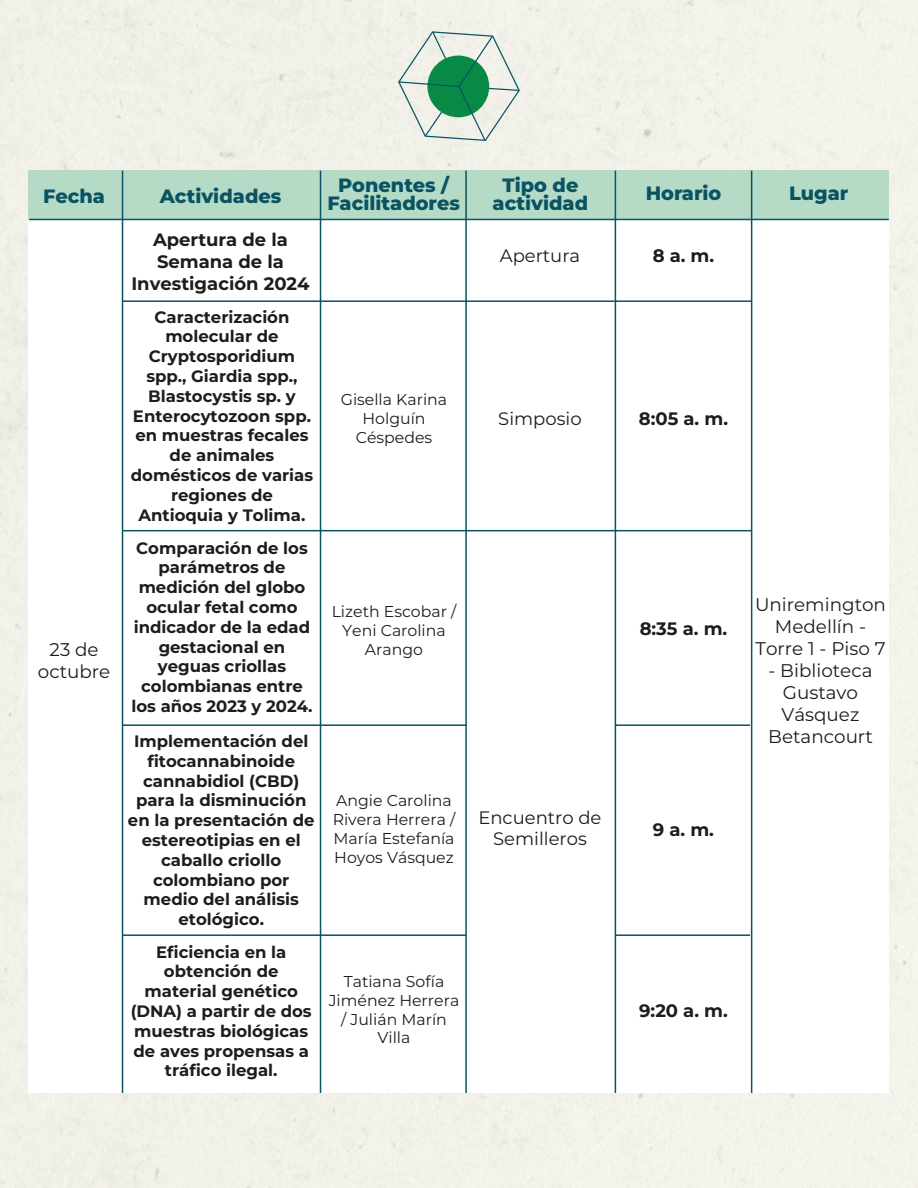
<style>
.page{position:relative;width:918px;height:1188px;background:#fff}
.page>*{position:absolute;margin:0;border:0;box-sizing:border-box;transform-origin:0 0}
.t1{font:800 19.2px/18.3px "Montserrat";color:#095362;text-align:center}
.t2{font:18.3px/22px "Montserrat";color:#1d1d1b;text-align:center}
.t3{font:700 18px/21.6px "Montserrat";color:#1d1d1b;text-align:center}
.t4{font:18px/21.6px "Montserrat";color:#1d1d1b;text-align:center}
.t5{font:700 16.5px/19.8px "Montserrat";color:#1d1d1b;text-align:center}
.t6{font:15.75px/18.9px "Montserrat";color:#1d1d1b;text-align:center}
</style>
<div class="page">
<div style="left:28px;top:170px;width:862px;height:50px;background:#b5dbc7"></div>
<hr style="left:29px;top:219px;width:860px;height:1px;background:#095362">
<hr style="left:122px;top:300px;width:629px;height:2px;background:#095362">
<hr style="left:122px;top:530px;width:629px;height:1px;background:#095362">
<hr style="left:122px;top:724px;width:344px;height:2px;background:#095362">
<hr style="left:320px;top:171px;width:1px;height:922px;background:#095362">
<hr style="left:122px;top:171px;width:1px;height:922px;background:#095362">
<hr style="left:465px;top:171px;width:2px;height:922px;background:#095362">
<hr style="left:615px;top:171px;width:1px;height:922px;background:#095362">
<hr style="left:751px;top:171px;width:1px;height:922px;background:#095362">
<hr style="left:616px;top:724px;width:134px;height:2px;background:#095362">
<hr style="left:122px;top:934px;width:344px;height:2px;background:#095362">
<hr style="left:616px;top:934px;width:134px;height:2px;background:#095362">
<svg style="left:398px;top:31px;width:122px;height:110px;background:#b1d0bd"></svg>
<p class="t1" style="left:43px;top:186px;width:63px">Fecha</p>
<p class="t1" style="left:160px;top:186px;width:123px">Actividades</p>
<p class="t1" style="left:327px;top:175px;width:134px">Ponentes /<br>Facilitadores</p>
<p class="t1" style="left:493px;top:175px;width:97px">Tipo de actividad</p>
<p class="t1" style="left:646px;top:183px;width:77px">Horario</p>
<p class="t3" style="left:131px;top:228px;width:180px">Apertura de la<br>Semana de la<br>Investigación 2024</p>
<p class="t4" style="left:500px;top:244px;width:82px">Apertura</p>
<p class="t3" style="left:653px;top:244px;width:63px">8 a. m.</p>
<p class="t2" style="left:38px;top:638px;width:74px">23 de octubre</p>
<p class="t5" style="left:131px;top:306px;width:184px">Caracterización molecular de<br>Cryptosporidium spp., Giardia spp.,<br>Blastocystis sp. y<br>Enterocytozoon spp. en muestras fecales de animales domésticos de varias regiones de<br>Antioquia y Tolima.</p>
<p class="t5" style="left:131px;top:537px;width:183px">Comparación de los parámetros de medición del globo ocular fetal como indicador de la edad gestacional en yeguas criollas colombianas entre los años 2023 y 2024.</p>
<p class="t5" style="left:128px;top:730px;width:188px">Implementación del fitocannabinoide cannabidiol (CBD) para la disminución en la presentación de estereotipias en el caballo criollo colombiano por medio del análisis etológico.</p>
<p class="t5" style="left:131px;top:941px;width:183px">Eficiencia en la obtención de material genético (DNA) a partir de dos muestras biológicas de aves propensas a tráfico ilegal.</p>
<p class="t6" style="left:341px;top:390px;width:108px">Gisella Karina<br>Holguín<br>Céspedes</p>
<p class="t6" style="left:332px;top:601px;width:126px">Lizeth Escobar /<br>Yeni Carolina<br>Arango</p>
<p class="t6" style="left:333px;top:791px;width:124px;text-align:left">Angie Carolina<br>Rivera Herrera /<br>María Estefanía<br>Hoyos Vásquez</p>
<p class="t6" style="left:329px;top:971px;width:132px">Tatiana Sofía<br>Jiménez Herrera / Julián Marín<br>Villa</p>
<p class="t4" style="left:498px;top:407px;width:85px">Simposio</p>
<p class="t4" style="left:478px;top:806px;width:125px">Encuentro de<br>Semilleros</p>
<p class="t3" style="left:639px;top:407px;width:91px">8:05 a. m.</p>
<p class="t3" style="left:640px;top:617px;width:89px">8:35 a. m.</p>
<p class="t3" style="left:653px;top:818px;width:63px">9 a. m.</p>
<p class="t3" style="left:639px;top:999px;width:90px">9:20 a. m.</p>
<p class="t1" style="left:789px;top:183px;width:61px">Lugar</p>
<p class="t2" style="left:755px;top:593px;width:132px">Uniremington<br>Medellín -<br>Torre 1 - Piso 7</p>
<p class="t2" style="left:768px;top:659px;width:106px">- Biblioteca<br>Gustavo<br>Vásquez<br>Betancourt</p>
</div>
